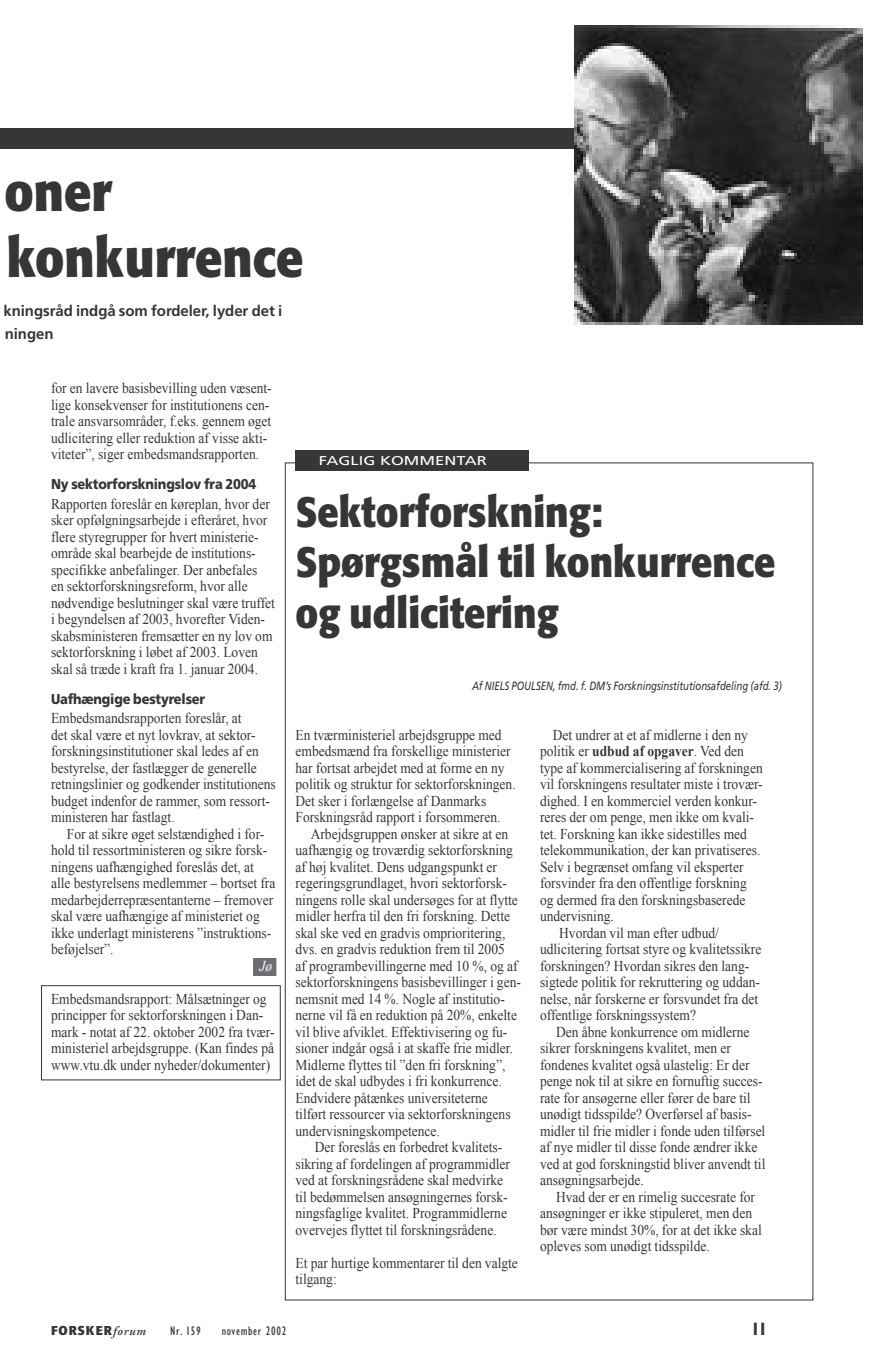
<style>
.page{position:relative;width:893px;height:1361px;background:#fff}
.page>*{position:absolute;margin:0;border:0;box-sizing:border-box;transform-origin:0 0}
.t1{font:700 54px/65.1px "Formata";color:#353638;scale:.9 1}
.t2{font:700 42px/50.6px "Formata";color:#353638;scale:.9 1}
.t3{font:700 condensed 18px "Gill Sans";color:#353638}
.t4{font:15px/16.5px "Times New Roman";color:#353638;scale:.9 1}
.t5{font:700 15px/22.5px "Frutiger";letter-spacing:-.005em;color:#353638}
.t6{font:italic 15px "Times New Roman";color:#fff;scale:.9 1}
.t7{font:900 14.25px "Frutiger";letter-spacing:-.015em;color:#353638;scale:.9 1}
.t8{font:condensed 12.75px "Gill Sans";letter-spacing:.05em;color:#353638}
.t9{font:12.75px "Frutiger";color:#fff;scale:1.3 1}
.t10{font:700 12.75px "Formata";letter-spacing:.07em;color:#353638}
.t11{font:italic 12px "Frutiger";color:#353638;scale:.8 1}
.s1{font-weight:700}
.s2{font-family:"Adobe Garamond";font-weight:600;font-style:italic}
</style>
<div class="page">
<div style="left:0;top:129px;width:591px;height:20px;background:#353638"></div>
<div style="left:253px;top:958px;width:23px;height:18px;background:#6e6d71"></div>
<div style="left:296px;top:451px;width:233px;height:20px;background:#353638"></div>
<img style="left:575px;top:26px;width:287px;height:299px">
<div style="left:41px;top:985px;width:240px;height:95px;border:1px solid #353638"></div>
<h1 class="t1" style="left:5px;top:159px;width:334px">oner konkurrence</h1>
<p class="t5" style="left:3px;top:300px;width:280px">kningsråd indgå som fordeler, lyder det i ningen</p>
<p class="t4" style="left:51px;top:379px;width:247px">for en lavere basisbevilling uden væsent&shy;lige konsekvenser for institutionens cen&shy;trale ansvarsområder, f.eks. gennem øget udlicitering eller reduktion af visse akti&shy;viteter”, siger embedsmandsrapporten.</p>
<p class="t7" style="left:51px;top:475px;width:230px">Ny sektorforskningslov fra 2004</p>
<p class="t4" style="left:51px;top:495px;width:250px">Rapporten foreslår en køreplan, hvor der sker opfølgningsarbejde i efteråret, hvor flere styregrupper for hvert ministerie&shy;område skal bearbejde de institutions&shy;specifikke anbefalinger. Der anbefales<br>en sektorforskningsreform, hvor alle nødvendige beslutninger skal være truffet i begyndelsen af 2003, hvorefter Viden&shy;skabsministeren fremsætter en ny lov om sektorforskning i løbet af 2003. Loven skal så træde i kraft fra 1. januar 2004.</p>
<p class="t7" style="left:51px;top:690px;width:173px">Uafhængige bestyrelser</p>
<p class="t4" style="left:51px;top:709px;width:251px">Embedsmandsrapporten foreslår, at<br>det skal være et nyt lovkrav, at sektor&shy;forskningsinstitutioner skal ledes af en bestyrelse, der fastlægger de generelle retningslinier og godkender institutionens budget indenfor de rammer, som ressort&shy;ministeren har fastlagt.</p>
<p class="t4" style="left:51px;top:825px;width:251px;text-indent:16px">For at sikre øget selstændighed i for&shy;hold til ressortministeren og sikre forsk&shy;ningens uafhængighed foreslås det, at alle bestyrelsens medlemmer – bortset fra medarbejderrepræsentanterne – fremover skal være uafhængige af ministeriet og ikke underlagt ministerens ”instruktions&shy;beføjelser”.</p>
<p class="t6" style="left:259px;top:957px;width:16px">Jø</p>
<p class="t4" style="left:51px;top:990px;width:250px">Embedsmandsrapport: Målsætninger og principper for sektorforskningen i Dan&shy;mark - notat af 22. oktober 2002 fra tvær&shy;ministeriel arbejdsgruppe. (Kan findes på www.vtu.dk under nyheder/dokumenter)</p>
<p class="t9" style="left:319px;top:453px;width:131px">FAGLIG KOMMENTAR</p>
<h2 class="t2" style="left:296px;top:486px;width:535px">Sektorforskning:<br>Spørgsmål til konkurrence og udlicitering</h2>
<p class="t11" style="left:472px;top:679px;width:389px">Af NIELS POULSEN, fmd. f. DM’s Forskningsinstitutionsafdeling (afd. 3)</p>
<p class="t4" style="left:296px;top:726px;width:246px">En tværministeriel arbejdsgruppe med embedsmænd fra forskellige ministerier har fortsat arbejdet med at forme en ny politik og struktur for sektorforskningen.<br>Det sker i forlængelse af Danmarks Forskningsråd rapport i forsommeren.</p>
<p class="t4" style="left:296px;top:825px;width:252px;text-indent:15px">Arbejdsgruppen ønsker at sikre at en uafhængig og troværdig sektorforskning af høj kvalitet. Dens udgangspunkt er regeringsgrundlaget, hvori sektorforsk&shy;ningens rolle skal undersøges for at flytte midler herfra til den fri forskning. Dette skal ske ved en gradvis omprioritering, dvs. en gradvis reduktion frem til 2005<br>af programbevillingerne med 10 %, og af sektorforskningens basisbevillinger i gen&shy;nemsnit med 14 %. Nogle af institutio&shy;nerne vil få en reduktion på 20%, enkelte vil blive afviklet. Effektivisering og fu&shy;sioner indgår også i at skaffe frie midler.<br>Midlerne flyttes til ”den fri forskning”, idet de skal udbydes i fri konkurrence.<br>Endvidere påtænkes universiteterne tilført ressourcer via sektorforskningens undervisningskompetence.</p>
<p class="t4" style="left:296px;top:1138px;width:240px;text-indent:19px">Der foreslås en forbedret kvalitets&shy;sikring af fordelingen af programmidler ved at forskningsrådene skal medvirke til bedømmelsen ansøgningernes forsk&shy;ningsfaglige kvalitet. Programmidlerne overvejes flyttet til forskningsrådene.</p>
<p class="t4" style="left:296px;top:1254px;width:249px">Et par hurtige kommentarer til den valgte tilgang:</p>
<p class="t4" style="left:553px;top:726px;width:218px">Det undrer at et af midlerne i den ny</p>
<p class="t4" style="left:540px;top:742px;width:228px">politik er <span class="s1">udbud af opgaver</span>. Ved den</p>
<p class="t4" style="left:540px;top:759px;width:249px">type af kommercialisering af forskningen</p>
<p class="t4" style="left:540px;top:775px;width:249px">vil forskningens resultater miste i trovær-</p>
<p class="t4" style="left:540px;top:792px;width:243px">dighed. I en kommerciel verden konkur-</p>
<p class="t4" style="left:540px;top:808px;width:239px">reres der om penge, men ikke om kvali-</p>
<p class="t4" style="left:540px;top:825px;width:231px">tet. Forskning kan ikke sidestilles med</p>
<p class="t4" style="left:540px;top:841px;width:246px">telekommunikation, der kan privatiseres.</p>
<p class="t4" style="left:540px;top:858px;width:228px">Selv i begrænset omfang vil eksperter</p>
<p class="t4" style="left:540px;top:874px;width:231px">forsvinder fra den offentlige forskning</p>
<p class="t4" style="left:540px;top:891px;width:230px">og dermed fra den forskningsbaserede</p>
<p class="t4" style="left:540px;top:907px;width:84px">undervisning.</p>
<p class="t4" style="left:559px;top:924px;width:179px">Hvordan vil man efter udbud/</p>
<p class="t4" style="left:540px;top:940px;width:247px">udlicitering fortsat styre og kvalitetssikre</p>
<p class="t4" style="left:540px;top:957px;width:234px">forskningen? Hvordan sikres den lang-</p>
<p class="t4" style="left:540px;top:973px;width:246px">sigtede politik for rekruttering og uddan-</p>
<p class="t4" style="left:540px;top:990px;width:244px">nelse, når forskerne er forsvundet fra det</p>
<p class="t4" style="left:540px;top:1006px;width:175px">offentlige forskningssystem?</p>
<p class="t4" style="left:556px;top:1023px;width:216px">Den åbne konkurrence om midlerne</p>
<p class="t4" style="left:540px;top:1039px;width:214px">sikrer forskningens kvalitet, men er</p>
<p class="t4" style="left:540px;top:1056px;width:234px">fondenes kvalitet også ulastelig: Er der</p>
<p class="t4" style="left:540px;top:1072px;width:249px">penge nok til at sikre en fornuftig succes-</p>
<p class="t4" style="left:540px;top:1089px;width:235px">rate for ansøgerne eller fører de bare til</p>
<p class="t4" style="left:540px;top:1105px;width:237px">unødigt tidsspilde? Overførsel af basis-</p>
<p class="t4" style="left:540px;top:1122px;width:252px">midler til frie midler i fonde uden tilførsel</p>
<p class="t4" style="left:540px;top:1138px;width:243px">af nye midler til disse fonde ændrer ikke</p>
<p class="t4" style="left:540px;top:1155px;width:252px">ved at god forskningstid bliver anvendt til</p>
<p class="t4" style="left:540px;top:1171px;width:117px">ansøgningsarbejde.</p>
<p class="t4" style="left:556px;top:1188px;width:223px">Hvad der er en rimelig succesrate for</p>
<p class="t4" style="left:540px;top:1204px;width:237px">ansøgninger er ikke stipuleret, men den</p>
<p class="t4" style="left:540px;top:1221px;width:248px">bør være mindst 30%, for at det ikke skal</p>
<p class="t4" style="left:540px;top:1237px;width:190px">opleves som unødigt tidsspilde.</p>
<p class="t10" style="left:51px;top:1322px;width:96px">FORSKER<span class="s2">forum</span></p>
<p class="t8" style="left:170px;top:1324px;width:32px">Nr. 159</p>
<p class="t8" style="left:222px;top:1324px;width:66px">november 2002</p>
<p class="t3" style="left:751px;top:1318px;width:18px">11</p>
</div>
